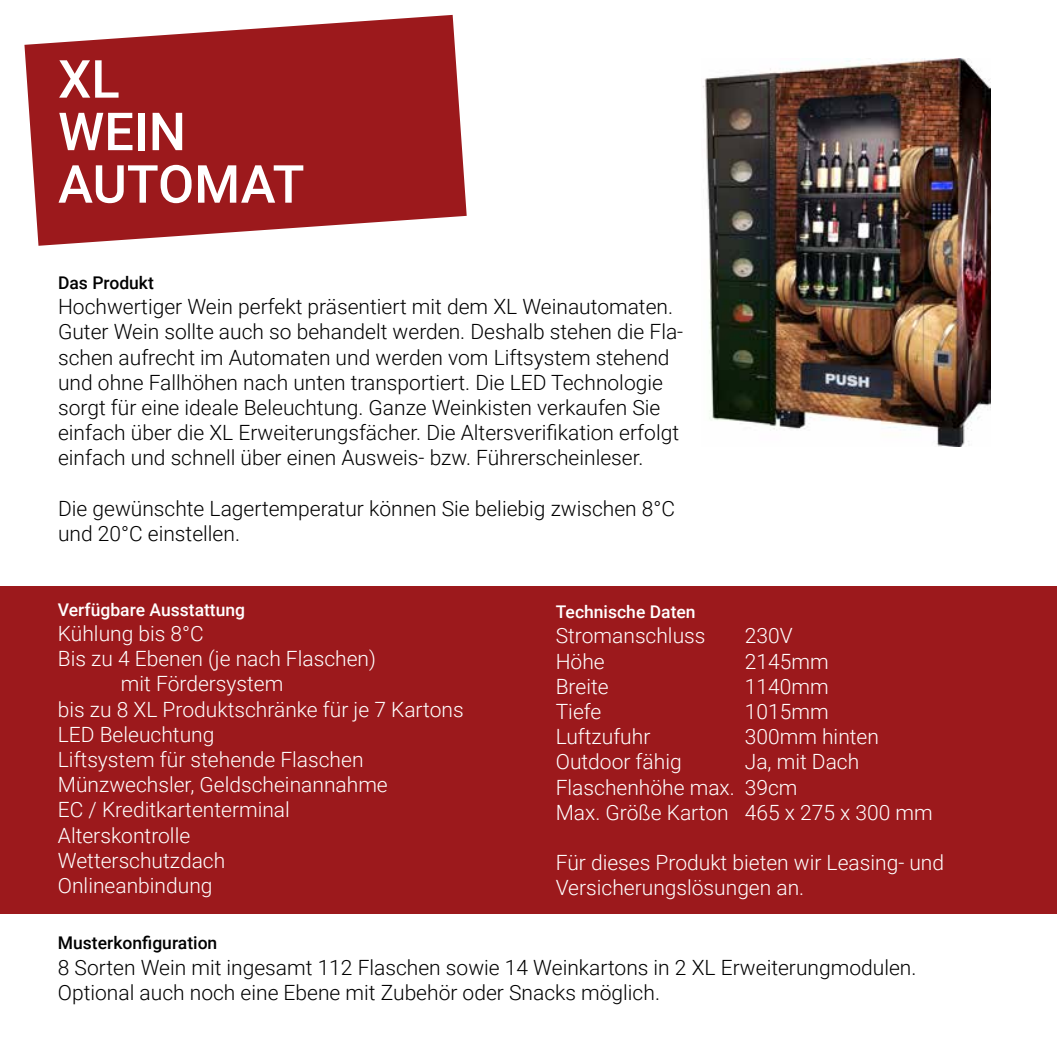
<style>
.page{position:relative;width:1057px;height:1057px;background:#fff}
.page>*{position:absolute;margin:0;border:0;box-sizing:border-box;transform-origin:0 0}
.t1{font:500 52.5px/52.5px "Roboto";color:#fff}
.t2{font:300 21px/25.2px "Roboto";color:#000}
.t3{font:300 21px/25.2px "Roboto";color:#fff}
.t4{font:500 17.5px "Roboto";color:#fff}
.t5{font:500 17.5px "Roboto";color:#000}
</style>
<div class="page">
<div style="left:0;top:586px;width:1057px;height:327px;background:#9c191c"></div>
<svg style="left:24px;top:15px;width:443px;height:231px;background:#ab3c3f"></svg>
<img style="left:702px;top:58px;width:288px;height:388px">
<h1 class="t1" style="left:58px;top:51px;width:248px">XL<br>WEIN<br>AUTOMAT</h1>
<p class="t5" style="left:58px;top:270px;width:97px">Das Produkt</p>
<p class="t2" style="left:58px;top:293px;width:627px">Hochwertiger Wein perfekt präsentiert mit dem XL Weinautomaten.<br>Guter Wein sollte auch so behandelt werden. Deshalb stehen die Fla&shy;schen aufrecht im Automaten und werden vom Liftsystem stehend und ohne Fallhöhen nach unten transportiert. Die LED Technologie sorgt für eine ideale Beleuchtung. Ganze Weinkisten verkaufen Sie einfach über die XL Erweiterungsfächer. Die Altersverifikation erfolgt einfach und schnell über einen Ausweis- bzw. Führerscheinleser.</p>
<p class="t2" style="left:58px;top:495px;width:618px">Die gewünschte Lagertemperatur können Sie beliebig zwischen 8°C und 20°C einstellen.</p>
<p class="t4" style="left:58px;top:597px;width:189px">Verfügbare Ausstattung</p>
<p class="t3" style="left:58px;top:620px;width:147px">Kühlung bis 8°C</p>
<p class="t3" style="left:58px;top:645px;width:320px">Bis zu 4 Ebenen (je nach Flaschen)</p>
<p class="t3" style="left:121px;top:670px;width:164px">mit Fördersystem</p>
<p class="t3" style="left:58px;top:695px;width:407px">bis zu 8 XL Produktschränke für je 7 Kartons</p>
<p class="t3" style="left:58px;top:721px;width:158px">LED Beleuchtung</p>
<p class="t3" style="left:58px;top:746px;width:307px">Liftsystem für stehende Flaschen</p>
<p class="t3" style="left:58px;top:771px;width:331px">Münzwechsler, Geldscheinannahme</p>
<p class="t3" style="left:58px;top:796px;width:233px">EC / Kreditkartenterminal</p>
<p class="t3" style="left:58px;top:821px;width:134px">Alterskontrolle</p>
<p class="t3" style="left:58px;top:847px;width:169px">Wetterschutzdach</p>
<p class="t3" style="left:58px;top:872px;width:156px">Onlineanbindung</p>
<p class="t4" style="left:556px;top:599px;width:141px">Technische Daten</p>
<p class="t3" style="left:556px;top:622px;width:151px">Stromanschluss</p>
<p class="t3" style="left:745px;top:622px;width:49px">230V</p>
<p class="t3" style="left:556px;top:647px;width:51px">Höhe</p>
<p class="t3" style="left:745px;top:647px;width:85px">2145mm</p>
<p class="t3" style="left:556px;top:673px;width:54px">Breite</p>
<p class="t3" style="left:745px;top:673px;width:85px">1140mm</p>
<p class="t3" style="left:556px;top:698px;width:47px">Tiefe</p>
<p class="t3" style="left:745px;top:698px;width:85px">1015mm</p>
<p class="t3" style="left:556px;top:723px;width:96px">Luftzufuhr</p>
<p class="t3" style="left:745px;top:723px;width:136px">300mm hinten</p>
<p class="t3" style="left:556px;top:748px;width:127px">Outdoor fähig</p>
<p class="t3" style="left:556px;top:748px;width:378px;text-indent:189px">Ja, mit Dach<br>Flaschenhöhe max. 39cm<br>Max. Größe Karton 465 x 275 x 300 mm</p>
<p class="t3" style="left:556px;top:849px;width:390px">Für dieses Produkt bieten wir Leasing- und<br>Versicherungslösungen an.</p>
<p class="t5" style="left:58px;top:931px;width:161px">Musterkonfiguration</p>
<p class="t2" style="left:58px;top:953px;width:860px">8 Sorten Wein mit ingesamt 112 Flaschen sowie 14 Weinkartons in 2 XL Erweiterungmodulen.<br>Optional auch noch eine Ebene mit Zubehör oder Snacks möglich.</p>
</div>
